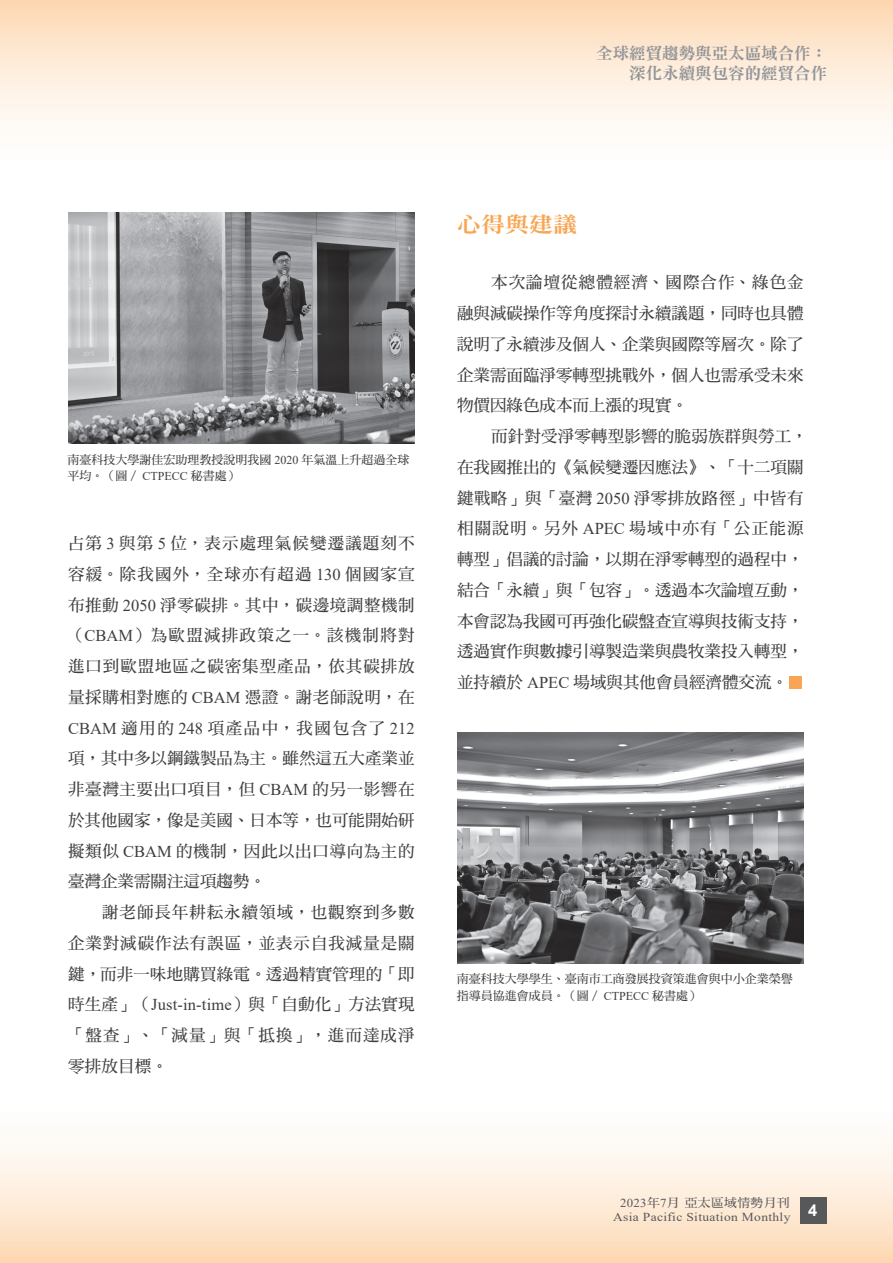
<style>
.page{position:relative;width:893px;height:1263px;background:#fff}
.page>*{position:absolute;margin:0;border:0;box-sizing:border-box;transform-origin:0 0}
.t1{font:21.6px "DF Ming Std W9";color:#f9a654;scale:1.11 1}
.t2{font:16.5px/30.8px "DF Ming Std W7";color:#3e3e3f;text-align:justify}
.t3{font:16.5px/19.8px "DF Ming Std W9";color:#939598;text-align:right}
.t4{font:700 16.5px "Arial";color:#fff}
.t5{font:12.15px "Times New Roman";letter-spacing:.025em;color:#57585a;scale:1.11 1}
.t6{font:12.15px "DF Ming Std W7";letter-spacing:.025em;color:#57585a;scale:1.06 1}
.t7{font:12px/16.5px "DF Ming Std W7";color:#3e3e3f}
.s1{font-family:"Times New Roman"}
</style>
<div class="page">
<div style="left:0;top:1110px;width:893px;height:153px;background:linear-gradient(to bottom,#feffff,#fddbb8)"></div>
<div style="left:0;top:0;width:893px;height:161px;background:linear-gradient(to bottom,#fddab6,#feffff)"></div>
<div style="left:800px;top:1197px;width:27px;height:26px;background:#57585a"></div>
<img style="left:68px;top:213px;width:347px;height:231px">
<div style="left:789px;top:676px;width:13px;height:13px;background:#f9a654"></div>
<img style="left:457px;top:732px;width:347px;height:232px">
<p class="t3" style="left:596px;top:43px;width:232px">全球經貿趨勢與亞太區域合作：深化永續與包容的經貿合作</p>
<p class="t7" style="left:68px;top:451px;width:343px">南臺科技大學謝佳宏助理教授說明我國 <span class="s1">2020</span> 年氣溫上升超過全球平均。（圖／ <span class="s1">CTPECC</span> 秘書處）</p>
<p class="t2" style="left:68px;top:527px;width:348px">占第 <span class="s1">3</span> 與第 <span class="s1">5</span> 位，表示處理氣候變遷議題刻不容緩。除我國外，全球亦有超過 <span class="s1">130</span> 個國家宣布推動 <span class="s1">2050</span> 淨零碳排。其中，碳邊境調整機制（<span class="s1">CBAM</span>）為歐盟減排政策之一。該機制將對進口到歐盟地區之碳密集型產品，依其碳排放量採購相對應的 <span class="s1">CBAM</span> 憑證。謝老師說明，在<span class="s1">CBAM</span> 適用的 <span class="s1">248</span> 項產品中，我國包含了 <span class="s1">212</span>項，其中多以鋼鐵製品為主。雖然這五大產業並非臺灣主要出口項目，但 <span class="s1">CBAM</span> 的另一影響在於其他國家，像是美國、日本等，也可能開始研擬類似 <span class="s1">CBAM</span> 的機制，因此以出口導向為主的臺灣企業需關注這項趨勢。</p>
<p class="t2" style="left:68px;top:896px;width:348px;text-indent:34px">謝老師長年耕耘永續領域，也觀察到多數企業對減碳作法有誤區，並表示自我減量是關鍵，而非一味地購買綠電。透過精實管理的「即時生產」（<span class="s1">Just-in-time</span>）與「自動化」方法實現「盤查」、「減量」與「抵換」，進而達成淨零排放目標。</p>
<h1 class="t1" style="left:457px;top:213px;width:110px">心得與建議</h1>
<p class="t2" style="left:457px;top:267px;width:348px;text-indent:34px">本次論壇從總體經濟、國際合作、綠色金融與減碳操作等角度探討永續議題，同時也具體說明了永續涉及個人、企業與國際等層次。除了企業需面臨淨零轉型挑戰外，個人也需承受未來物價因綠色成本而上漲的現實。</p>
<p class="t2" style="left:457px;top:421px;width:352px;text-align:left;text-indent:34px">而針對受淨零轉型影響的脆弱族群與勞工，在我國推出的《氣候變遷因應法》、「十二項關鍵戰略」與「臺灣 <span class="s1">2050</span> 淨零排放路徑」中皆有相關說明。另外 <span class="s1">APEC</span> 場域中亦有「公正能源轉型」倡議的討論，以期在淨零轉型的過程中，結合「永續」與「包容」。透過本次論壇互動，本會認為我國可再強化碳盤查宣導與技術支持，透過實作與數據引導製造業與農牧業投入轉型，並持續於 <span class="s1">APEC</span> 場域與其他會員經濟體交流。</p>
<p class="t7" style="left:457px;top:970px;width:338px">南臺科技大學學生、臺南市工商發展投資策進會與中小企業榮譽指導員協進會成員。（圖／ <span class="s1">CTPECC</span> 秘書處）</p>
<p class="t6" style="left:620px;top:1196px;width:162px"><span class="s1">2023</span>年<span class="s1">7</span>月亞太區域情勢月刊</p>
<p class="t5" style="left:613px;top:1208px;width:161px">Asia Pacific Situation Monthly</p>
<p class="t4" style="left:808px;top:1199px;width:11px">4</p>
</div>
